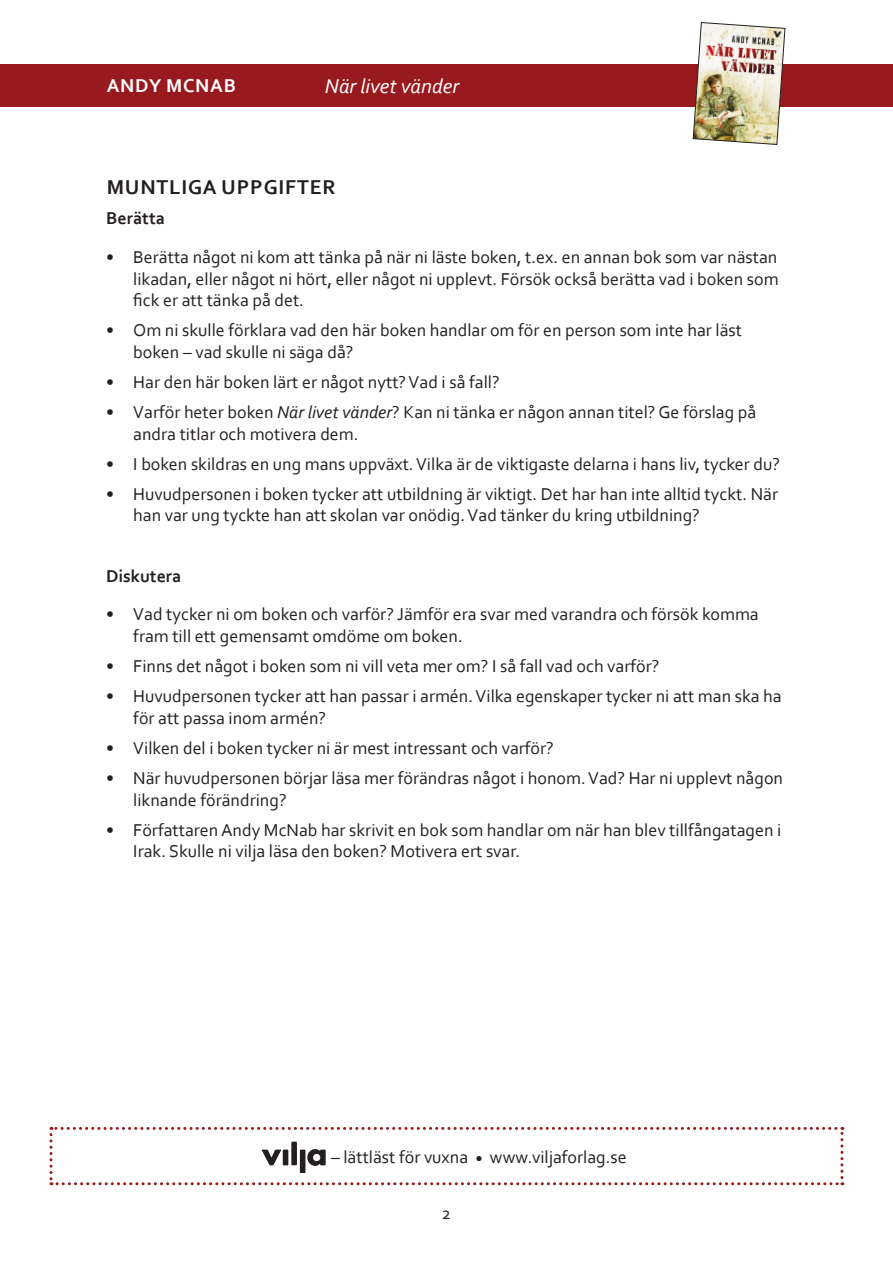
<style>
.page{position:relative;width:893px;height:1263px;background:#fff}
.page>*{position:absolute;margin:0;border:0;box-sizing:border-box;transform-origin:0 0}
.Huvudrubrik{font:700 21px "Corbel";letter-spacing:.04em;color:#231f20}
.t1{font:italic 21px "Corbel";color:#fff}
.t2{font:700 19.5px "Corbel";letter-spacing:.04em;color:#fff}
.t3{font:18px/21.6px "Corbel";color:#231f20}
.Underrubrik{font:700 18px "Corbel";color:#231f20}
.s1{font-style:italic}
</style>
<div class="page">
<div style="left:0;top:64px;width:893px;height:42px;background:#981a1e"></div>
<img style="left:693px;top:22px;width:92px;height:123px">
<svg style="left:50px;top:1127px;width:793px;height:58px"></svg>
<p class="t2" style="left:107px;top:74px;width:131px">ANDY MCNAB</p>
<p class="t1" style="left:325px;top:73px;width:136px">När livet vänder</p>
<p class="Huvudrubrik" style="left:107px;top:174px;width:230px">MUNTLIGA UPPGIFTER</p>
<p class="Underrubrik" style="left:106px;top:207px;width:60px">Berätta</p>
<p class="t3" style="left:133px;top:246px;width:647px;text-align:justify;text-indent:-27px">• Berätta något ni kom att tänka på när ni läste boken, t.ex. en annan bok som var nästan likadan, eller något ni hört, eller något ni upplevt. Försök också berätta vad i boken som fick er att tänka på det.</p>
<p class="t3" style="left:133px;top:319px;width:610px;text-indent:-27px">• Om ni skulle förklara vad den här boken handlar om för en person som inte har läst boken – vad skulle ni säga då?</p>
<p class="t3" style="left:106px;top:371px;width:395px">• Har den här boken lärt er något nytt? Vad i så fall?</p>
<p class="t3" style="left:133px;top:401px;width:624px;text-indent:-27px">• Varför heter boken <span class="s1">När livet vänder</span>? Kan ni tänka er någon annan titel? Ge förslag på andra titlar och motivera dem.</p>
<p class="t3" style="left:106px;top:453px;width:675px">• I boken skildras en ung mans uppväxt. Vilka är de viktigaste delarna i hans liv, tycker du?</p>
<p class="t3" style="left:133px;top:483px;width:646px;text-indent:-27px">• Huvudpersonen i boken tycker att utbildning är viktigt. Det har han inte alltid tyckt. När han var ung tyckte han att skolan var onödig. Vad tänker du kring utbildning?</p>
<p class="Underrubrik" style="left:106px;top:565px;width:77px">Diskutera</p>
<p class="t3" style="left:133px;top:603px;width:627px;text-indent:-27px">• Vad tycker ni om boken och varför? Jämför era svar med varandra och försök komma fram till ett gemensamt omdöme om boken.</p>
<p class="t3" style="left:106px;top:655px;width:555px">• Finns det något i boken som ni vill veta mer om? I så fall vad och varför?</p>
<p class="t3" style="left:133px;top:685px;width:650px;text-indent:-27px">• Huvudpersonen tycker att han passar i armén. Vilka egenskaper tycker ni att man ska ha för att passa inom armén?</p>
<p class="t3" style="left:106px;top:737px;width:449px">• Vilken del i boken tycker ni är mest intressant och varför?</p>
<p class="t3" style="left:133px;top:767px;width:651px;text-indent:-27px">• När huvudpersonen börjar läsa mer förändras något i honom. Vad? Har ni upplevt någon liknande förändring?</p>
<p class="t3" style="left:133px;top:818px;width:649px;text-indent:-27px">• Författaren Andy McNab har skrivit en bok som handlar om när han blev tillfångatagen i<br>Irak. Skulle ni vilja läsa den boken? Motivera ert svar.</p>
<p class="t3" style="left:331px;top:1145px;width:297px">– lättläst för vuxna <sub>•</sub> www.viljaforlag.se</p>
<p class="t3" style="left:442px;top:1202px;width:11px">2</p>
</div>
